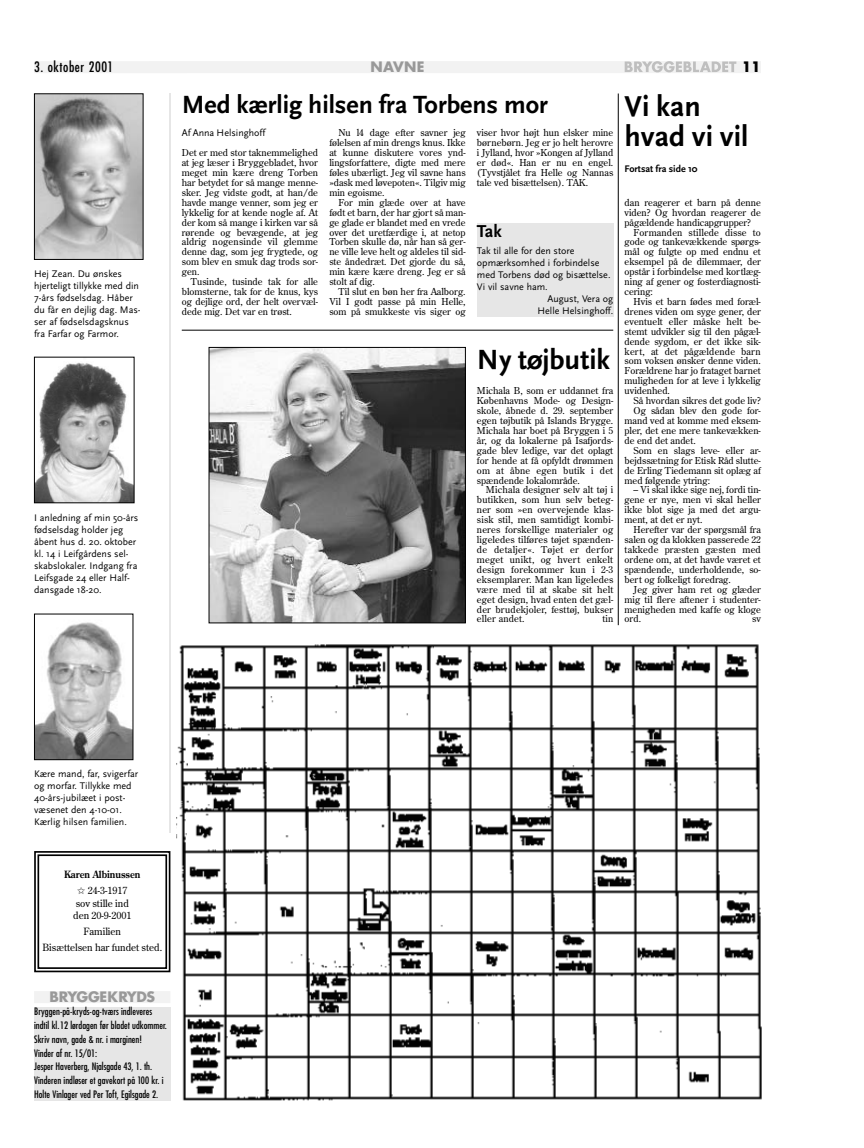
<style>
.page{position:relative;width:864px;height:1148px;background:#fff}
.page>*{position:absolute;margin:0;border:0;box-sizing:border-box;transform-origin:0 0}
.t1{font:700 30px/30px "Scala Sans";color:#000}
.t2{font:700 29px "Scala Sans";color:#000}
.t3{font:700 26px "Scala Sans";color:#000}
.t4{font:700 18px "Scala Sans";color:#000}
.t5{font:700 14px "Futura";letter-spacing:-.015em;color:#999}
.t6{font:condensed 14px "Futura";letter-spacing:.04em;color:#000}
.t7{font:700 14px "Futura";color:#000}
.t8{font:10px/12px "Scala Sans";color:#000}
.t9{font:condensed 10px/13.8px "Futura";color:#000}
.t10{font:10px/12.8px "Century Old Style";color:#000}
.t11{font:700 10px/15.7px "Century Old Style";color:#000;text-align:center;scale:.9 1}
.t12{font:700 10px "Scala Sans";color:#000}
.t13{font:9.5px/9.9px "Century Old Style";color:#000;text-align:justify}
.s1{font-weight:400}
</style>
<div class="page">
<hr style="left:169px;top:94px;width:1px;height:739px;background:#e6e6e6">
<div style="left:34px;top:61px;width:727px;height:12px;background:#f2f2f2"></div>
<svg style="left:625px;top:61px;width:111px;height:11px"></svg>
<div style="left:34px;top:1007px;width:136px;height:94px;background:#e6e6e6"></div>
<div style="left:34px;top:991px;width:136px;height:12px;background:#f2f2f2"></div>
<img style="left:177px;top:644px;width:585px;height:457px">
<img style="left:36px;top:96px;width:105px;height:162px">
<div style="left:34px;top:94px;width:109px;height:166px;border:1px solid #000"></div>
<svg style="left:34px;top:851px;width:137px;height:122px"></svg>
<img style="left:36px;top:362px;width:96px;height:139px">
<div style="left:34px;top:357px;width:100px;height:146px;border:1px solid #000"></div>
<img style="left:36px;top:622px;width:95px;height:136px">
<div style="left:34px;top:614px;width:99px;height:146px;border:1px solid #000"></div>
<hr style="left:618px;top:94px;width:1px;height:531px;background:#000">
<div style="left:477px;top:223px;width:136px;height:94px;background:#e6e6e6"></div>
<hr style="left:182px;top:330px;width:431px;height:1px;background:#000">
<img style="left:211px;top:349px;width:253px;height:272px">
<div style="left:209px;top:347px;width:257px;height:276px;border:1px solid #000"></div>
<h3 class="t6" style="left:34px;top:61px;width:80px">3. oktober 2001</h3>
<h3 class="t5" style="left:371px;top:61px;width:55px">NAVNE</h3>
<h3 class="t7" style="left:742px;top:61px;width:21px">11</h3>
<p class="t8" style="left:34px;top:269px;width:108px">Hej Zean. Du ønskes hjerteligt tillykke med din<br>7-års fødselsdag. Håber du får en dejlig dag. Mas&shy;ser af fødselsdagsknus fra Farfar og Farmor.</p>
<p class="t8" style="left:34px;top:512px;width:106px">I anledning af min 50-års fødselsdag holder jeg åbent hus d. 20. oktober kl. 14 i Leifgårdens sel&shy;skabslokaler. Indgang fra<br>Leifsgade 24 eller Half&shy;dansgade 18-20.</p>
<h3 class="t3" style="left:182px;top:94px;width:368px">Med kærlig hilsen fra Torbens mor</h3>
<p class="t8" style="left:182px;top:128px;width:85px">Af Anna Helsinghoff</p>
<p class="t13" style="left:182px;top:148px;width:138px">Det er med stor taknemmelighed at jeg læser i Bryggebladet, hvor meget min kære dreng Torben har betydet for så mange menne&shy;sker. Jeg vidste godt, at han/de havde mange venner, som jeg er lykkelig for at kende nogle af. At der kom så mange i kirken var så rørende og bevægende, at jeg aldrig nogensinde vil glemme denne dag, som jeg frygtede, og som blev en smuk dag trods sor&shy;gen.</p>
<p class="t13" style="left:182px;top:277px;width:138px;text-indent:9px">Tusinde, tusinde tak for alle blomsterne, tak for de knus, kys og dejlige ord, der helt overvæl&shy;dede mig. Det var en trøst.</p>
<p class="t13" style="left:329px;top:129px;width:138px;text-indent:9px">Nu l4 dage efter savner jeg følelsen af min drengs knus. Ikke at kunne diskutere vores ynd&shy;lingsforfattere, digte med mere føles ubærligt. Jeg vil savne hans »dask med løvepoten«. Tilgiv mig min egoisme.</p>
<p class="t13" style="left:329px;top:198px;width:138px;text-indent:9px">For min glæde over at have født et barn, der har gjort så man&shy;ge glade er blandet med en vrede over det uretfærdige i, at netop Torben skulle dø, når han så ger&shy;ne ville leve helt og aldeles til sid&shy;ste åndedræt. Det gjorde du så, min kære kære dreng. Jeg er så stolt af dig.</p>
<p class="t13" style="left:329px;top:287px;width:138px;text-indent:9px">Til slut en bøn her fra Aalborg.<br>Vil I godt passe på min Helle, som på smukkeste vis siger og</p>
<p class="t13" style="left:477px;top:129px;width:138px">viser hvor højt hun elsker mine børnebørn. Jeg er jo helt herovre i Jylland, hvor »Kongen af Jylland er død«. Han er nu en engel. (Tyvstjålet fra Helle og Nannas tale ved bisættelsen). TAK.</p>
<h3 class="t4" style="left:477px;top:224px;width:26px">Tak</h3>
<p class="t8" style="left:477px;top:245px;width:99px">Tak til alle for den store</p>
<p class="t8" style="left:477px;top:257px;width:124px">opmærksomhed i forbindelse</p>
<p class="t8" style="left:477px;top:269px;width:135px">med Torbens død og bisættelse.</p>
<p class="t8" style="left:477px;top:281px;width:72px">Vi vil savne ham.</p>
<p class="t8" style="left:547px;top:293px;width:67px">August, Vera og</p>
<p class="t8" style="left:538px;top:305px;width:77px">Helle Helsinghoff.</p>
<h2 class="t2" style="left:477px;top:348px;width:135px">Ny tøjbutik</h2>
<p class="t13" style="left:477px;top:387px;width:138px">Michala B, som er uddannet fra Københavns Mode- og Design&shy;skole, åbnede d. 29. september egen tøjbutik på Islands Brygge.<br>Michala har boet på Bryggen i 5 år, og da lokalerne på Isafjords&shy;gade blev ledige, var det oplagt for hende at få opfyldt drømmen om at åbne egen butik i det spændende lokalområde.</p>
<p class="t13" style="left:477px;top:486px;width:138px;text-indent:9px">Michala designer selv alt tøj i butikken, som hun selv beteg&shy;ner som »en overvejende klas&shy;sisk stil, men samtidigt kombi&shy;neres forskellige materialer og ligeledes tilføres tøjet spænden&shy;de detaljer«. Tøjet er derfor meget unikt, og hvert enkelt design forekommer kun i 2-3 eksemplarer. Man kan ligeledes være med til at skabe sit helt eget design, hvad enten det gæl&shy;der brudekjoler, festtøj, bukser eller andet.</p>
<p class="t13" style="left:603px;top:615px;width:12px">tin</p>
<h1 class="t1" style="left:625px;top:93px;width:125px">Vi kan hvad vi vil</h1>
<p class="t12" style="left:625px;top:164px;width:75px">Fortsat fra side 10</p>
<p class="t13" style="left:625px;top:198px;width:138px">dan reagerer et barn på denne viden? Og hvordan reagerer de pågældende handicapgrupper?</p>
<p class="t13" style="left:625px;top:228px;width:138px;text-indent:9px">Formanden stillede disse to gode og tankevækkende spørgs&shy;mål og fulgte op med endnu et eksempel på de dilemmaer, der opstår i forbindelse med kortlæg&shy;ning af gener og fosterdiagnosti&shy;cering:</p>
<p class="t13" style="left:625px;top:297px;width:138px;text-indent:9px">Hvis et barn fødes med foræl&shy;drenes viden om syge gener, der eventuelt eller måske helt be&shy;stemt udvikler sig til den pågæl&shy;dende sygdom, er det ikke sik&shy;kert, at det pågældende barn som voksen ønsker denne viden.<br>Forældrene har jo frataget barnet muligheden for at leve i lykkelig uvidenhed.</p>
<p class="t13" style="left:634px;top:396px;width:129px">Så hvordan sikres det gode liv?</p>
<p class="t13" style="left:634px;top:406px;width:129px">Og sådan blev den gode for-</p>
<p class="t13" style="left:625px;top:416px;width:138px">mand ved at komme med eksem-</p>
<p class="t13" style="left:625px;top:426px;width:138px">pler, det ene mere tankevækken-</p>
<p class="t13" style="left:625px;top:436px;width:73px">de end det andet.</p>
<p class="t13" style="left:634px;top:446px;width:129px">Som en slags leve- eller ar-</p>
<p class="t13" style="left:625px;top:456px;width:138px">bejdssætning for Etisk Råd slutte-</p>
<p class="t13" style="left:625px;top:466px;width:138px">de Erling Tiedemann sit oplæg af</p>
<p class="t13" style="left:625px;top:476px;width:87px">med følgende ytring:</p>
<p class="t13" style="left:625px;top:486px;width:138px;text-indent:9px">– Vi skal ikke sige nej, fordi tin&shy;gene er nye, men vi skal heller ikke blot sige ja med det argu&shy;ment, at det er nyt.</p>
<p class="t13" style="left:625px;top:525px;width:138px;text-indent:9px">Herefter var der spørgsmål fra salen og da klokken passerede 22 takkede præsten gæsten med ordene om, at det havde været et spændende, underholdende, so&shy;bert og folkeligt foredrag.</p>
<p class="t13" style="left:625px;top:585px;width:138px;text-indent:9px">Jeg giver ham ret og glæder mig til flere aftener i studenter&shy;menigheden med kaffe og kloge ord.</p>
<p class="t13" style="left:752px;top:615px;width:10px">sv</p>
<p class="t8" style="left:34px;top:769px;width:106px">Kære mand, far, svigerfar og morfar. Tillykke med<br>40-års-jubilæet i post&shy;væsenet den 4-10-01.<br>Kærlig hilsen familien.</p>
<p class="t11" style="left:64px;top:868px;width:86px">Karen Albinussen ✩ <span class="s1">24-3-1917</span></p>
<p class="t10" style="left:73px;top:897px;width:60px">sov stille ind den 20-9-2001</p>
<p class="t10" style="left:42px;top:924px;width:121px;line-height:15.7px;text-align:center">Familien<br>Bisættelsen har fundet sted.</p>
<h3 class="t5" style="left:49px;top:991px;width:107px">BRYGGEKRYDS</h3>
<p class="t9" style="left:34px;top:1005px;width:134px">Bryggen-på-kryds-og-tværs indleveres indtil kl.12 lørdagen før bladet udkommer.<br>Skriv navn, gade &amp; nr. i marginen!<br>Vinder af nr. 15/01:<br>Jesper Haverberg, Njalsgade 43, 1. th.<br>Vinderen indløser et gavekort på 100 kr. i Holte Vinlager ved Per Toft, Egilsgade 2.</p>
</div>
